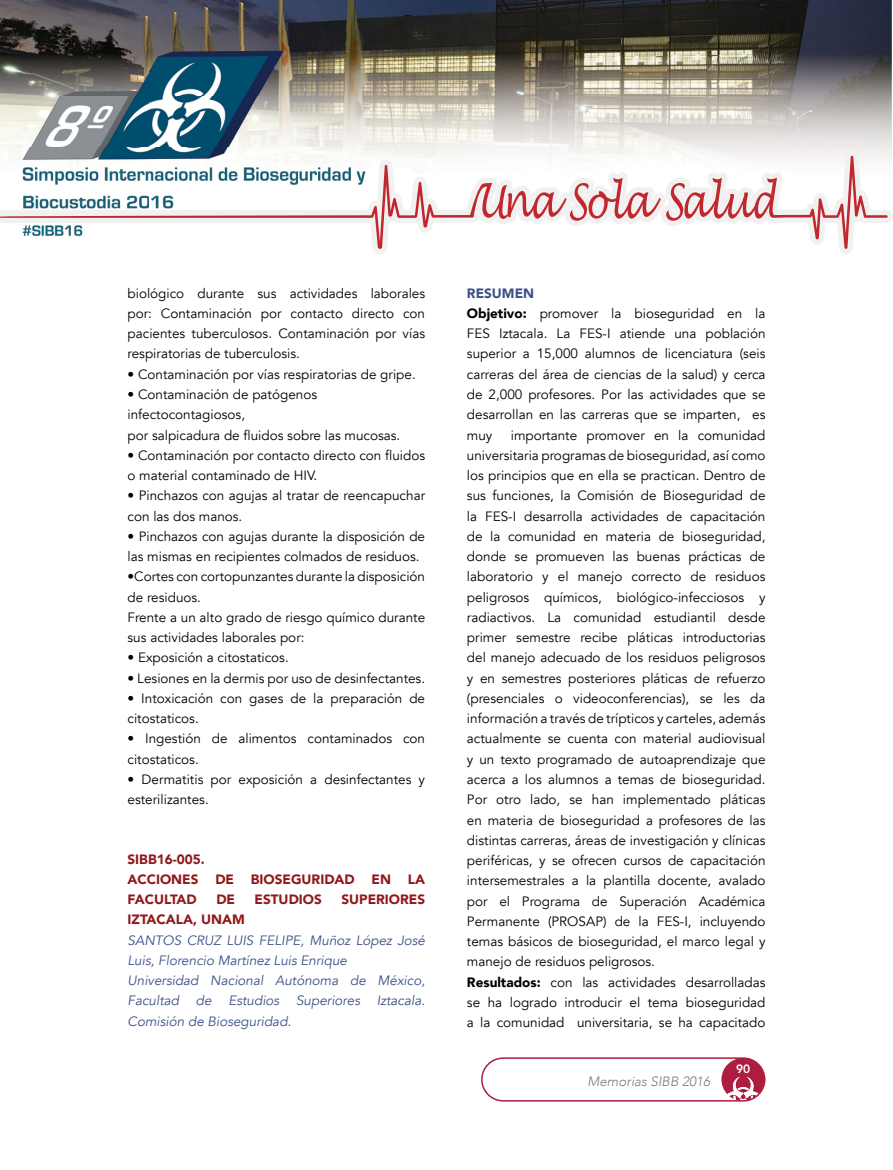
<style>
.page{position:relative;width:893px;height:1170px;background:#fff}
.page>*{position:absolute;margin:0;border:0;box-sizing:border-box;transform-origin:0 0}
.t1{font:13.5px/20.2px "Avenir";color:#000}
.t2{font:italic 13.5px/20.2px "Avenir";color:#3d5188}
.t3{font:900 13.5px/20.2px "Avenir";color:#90191c}
.t4{font:italic 300 13.5px "Avenir";color:#7b7c7f}
.t5{font:800 12px "Avenir";color:#fff}
.s1{font-weight:900;color:#3d5188}
.s2{font-weight:900}
</style>
<div class="page">
<img style="left:0;top:0;width:892px;height:150px">
<img style="left:0;top:32px;width:398px;height:118px">
<svg style="left:10px;top:150px;width:883px;height:104px"></svg>
<svg style="left:0;top:156px;width:888px;height:93px"></svg>
<svg style="left:721px;top:1058px;width:43px;height:42px"></svg>
<div style="left:481px;top:1057px;width:284px;height:44px;border:2px solid #ad1d3f;border-radius:21px"></div>
<p class="t1" style="left:128px;top:283px;width:299px;text-align:justify">biológico durante sus actividades laborales por: Contaminación por contacto directo con pacientes tuberculosos. Contaminación por vías respiratorias de tuberculosis.</p>
<p class="t1" style="left:128px;top:364px;width:290px">• Contaminación por vías respiratorias de gripe.</p>
<p class="t1" style="left:128px;top:384px;width:274px">• Contaminación de patógenos infectocontagiosos,<br>por salpicadura de fluidos sobre las mucosas.</p>
<p class="t1" style="left:128px;top:445px;width:299px">• Contaminación por contacto directo con fluidos o material contaminado de HIV.</p>
<p class="t1" style="left:128px;top:485px;width:299px">• Pinchazos con agujas al tratar de reencapuchar con las dos manos.</p>
<p class="t1" style="left:128px;top:526px;width:299px">• Pinchazos con agujas durante la disposición de las mismas en recipientes colmados de residuos.</p>
<p class="t1" style="left:128px;top:566px;width:299px">•Cortes con cortopunzantes durante la disposición de residuos.<br>Frente a un alto grado de riesgo químico durante sus actividades laborales por:</p>
<p class="t1" style="left:128px;top:647px;width:163px">• Exposición a citostaticos.</p>
<p class="t1" style="left:128px;top:668px;width:299px">• Lesiones en la dermis por uso de desinfectantes.</p>
<p class="t1" style="left:128px;top:688px;width:299px">• Intoxicación con gases de la preparación de citostaticos.</p>
<p class="t1" style="left:128px;top:728px;width:299px">• Ingestión de alimentos contaminados con citostaticos.</p>
<p class="t1" style="left:128px;top:769px;width:299px">• Dermatitis por exposición a desinfectantes y esterilizantes.</p>
<p class="t3" style="left:128px;top:848px;width:299px">SIBB16-005.<br>ACCIONES DE BIOSEGURIDAD EN LA<br>FACULTAD</p>
<p class="t3" style="left:216px;top:888px;width:20px">DE</p>
<p class="t3" style="left:255px;top:888px;width:69px">ESTUDIOS</p>
<p class="t3" style="left:341px;top:888px;width:85px">SUPERIORES</p>
<p class="t3" style="left:128px;top:909px;width:119px">IZTACALA, UNAM</p>
<p class="t2" style="left:128px;top:929px;width:299px">SANTOS CRUZ LUIS FELIPE, Muñoz López José Luis, Florencio Martínez Luis Enrique<br>Universidad Nacional Autónoma de México, Facultad de Estudios Superiores Iztacala.<br>Comisión de Bioseguridad.</p>
<p class="t1" style="left:467px;top:283px;width:300px"><span class="s1">RESUMEN<br></span><span class="s2">Objetivo:</span> promover la bioseguridad en la FES Iztacala. La FES-I atiende una población superior a 15,000 alumnos de licenciatura (seis carreras del área de ciencias de la salud) y cerca de 2,000 profesores. Por las actividades que se desarrollan en las carreras que se imparten, es muy</p>
<p class="t1" style="left:467px;top:425px;width:300px;text-indent:44px">importante promover en la comunidad universitaria programas de bioseguridad, así como los principios que en ella se practican. Dentro de sus funciones, la Comisión de Bioseguridad de la FES-I desarrolla actividades de capacitación de la comunidad en materia de bioseguridad, donde se promueven las buenas prácticas de laboratorio y el manejo correcto de residuos peligrosos químicos, biológico-infecciosos y radiactivos. La comunidad estudiantil desde primer semestre recibe pláticas introductorias del manejo adecuado de los residuos peligrosos y en semestres posteriores pláticas de refuerzo (presenciales o videoconferencias), se les da información a través de trípticos y carteles, además actualmente se cuenta con material audiovisual y un texto programado de autoaprendizaje que acerca a los alumnos a temas de bioseguridad.<br>Por otro lado, se han implementado pláticas en materia de bioseguridad a profesores de las distintas carreras, áreas de investigación y clínicas periféricas, y se ofrecen cursos de capacitación intersemestrales a la plantilla docente, avalado por el Programa de Superación Académica Permanente (PROSAP) de la FES-I, incluyendo temas básicos de bioseguridad, el marco legal y manejo de residuos peligrosos.<br><span class="s2">Resultados:</span> con las actividades desarrolladas se ha logrado introducir el tema bioseguridad a la comunidad universitaria, se ha capacitado</p>
<p class="t4" style="left:587px;top:1072px;width:124px">Memorias SIBB 2016</p>
<p class="t5" style="left:736px;top:1058px;width:16px">90</p>
</div>
